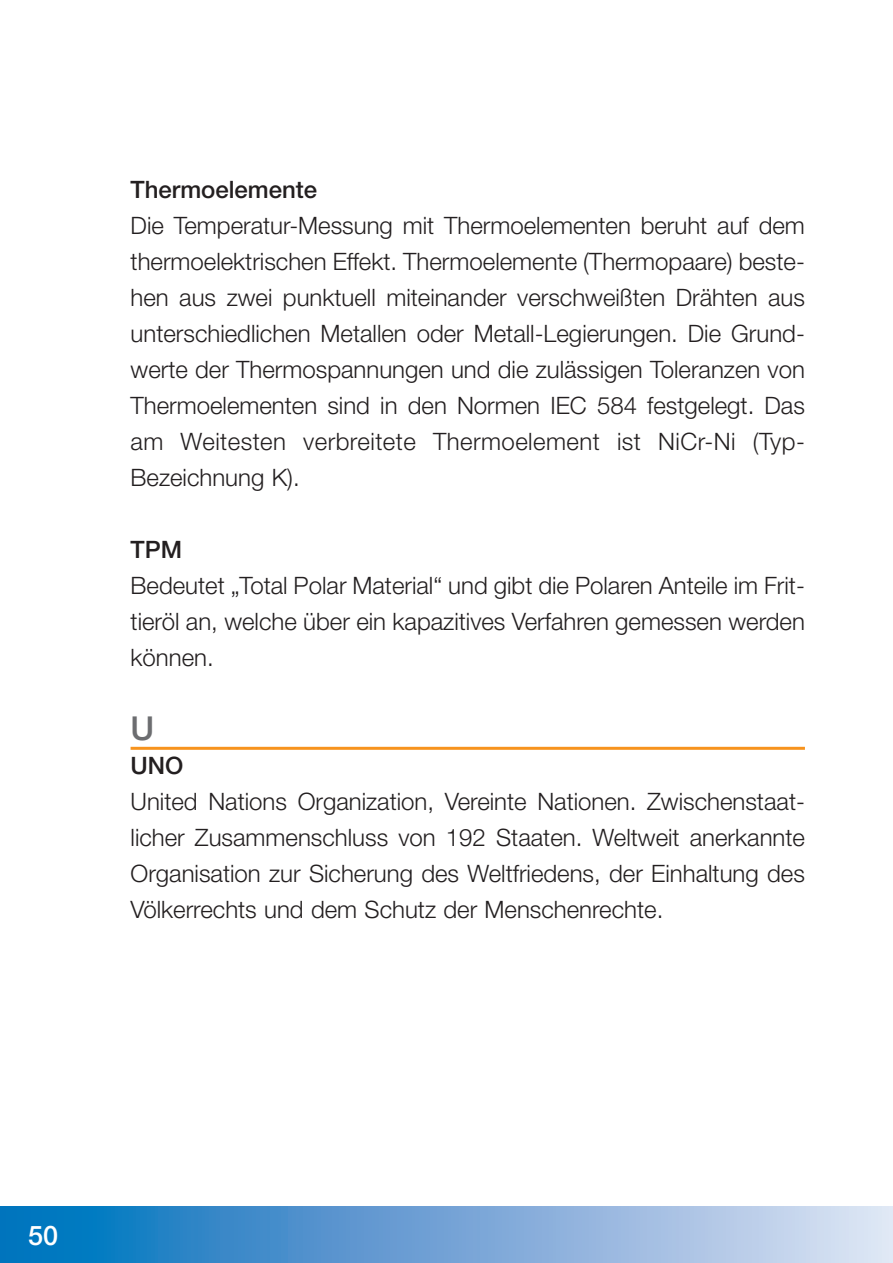
<style>
.page{position:relative;width:893px;height:1263px;background:#fff}
.page>*{position:absolute;margin:0;border:0;box-sizing:border-box;transform-origin:0 0}
.t1{font:500 33px "Helvetica Neue LT Com";color:#6c6d70}
.t2{font:500 27px "Helvetica Neue LT Com";color:#fff}
.t3{font:300 24px/36px "Helvetica Neue LT Com";color:#231f20;text-align:justify}
.t4{font:500 24px "Helvetica Neue LT Com";color:#231f20}
</style>
<div class="page">
<svg style="left:0;top:746px;width:893px;height:517px"></svg>
<p class="t4" style="left:131px;top:175px;width:188px">Thermoelemente</p>
<p class="t3" style="left:131px;top:207px;width:676px">Die Temperatur-Messung mit Thermoelementen beruht auf dem thermoelektrischen Effekt. Thermoelemente (Thermopaare) beste&shy;hen aus zwei punktuell miteinander verschweißten Drähten aus unterschiedlichen Metallen oder Metall-Legierungen. Die Grund&shy;werte der Thermospannungen und die zulässigen Toleranzen von Thermoelementen sind in den Normen IEC 584 festgelegt. Das am Weitesten verbreitete Thermoelement ist NiCr-Ni (Typ-Bezeichnung K).</p>
<p class="t4" style="left:131px;top:535px;width:53px">TPM</p>
<p class="t3" style="left:131px;top:567px;width:676px">Bedeutet „Total Polar Material“ und gibt die Polaren Anteile im Frit&shy;tieröl an, welche über ein kapazitives Verfahren gemessen werden können.</p>
<h1 class="t1" style="left:131px;top:709px;width:25px">U</h1>
<p class="t4" style="left:131px;top:751px;width:54px">UNO</p>
<p class="t3" style="left:131px;top:783px;width:676px">United Nations Organization, Vereinte Nationen. Zwischenstaat&shy;licher Zusammenschluss von 192 Staaten. Weltweit anerkannte Organisation zur Sicherung des Weltfriedens, der Einhaltung des Völkerrechts und dem Schutz der Menschenrechte.</p>
<p class="t2" style="left:28px;top:1219px;width:32px">50</p>
</div>
